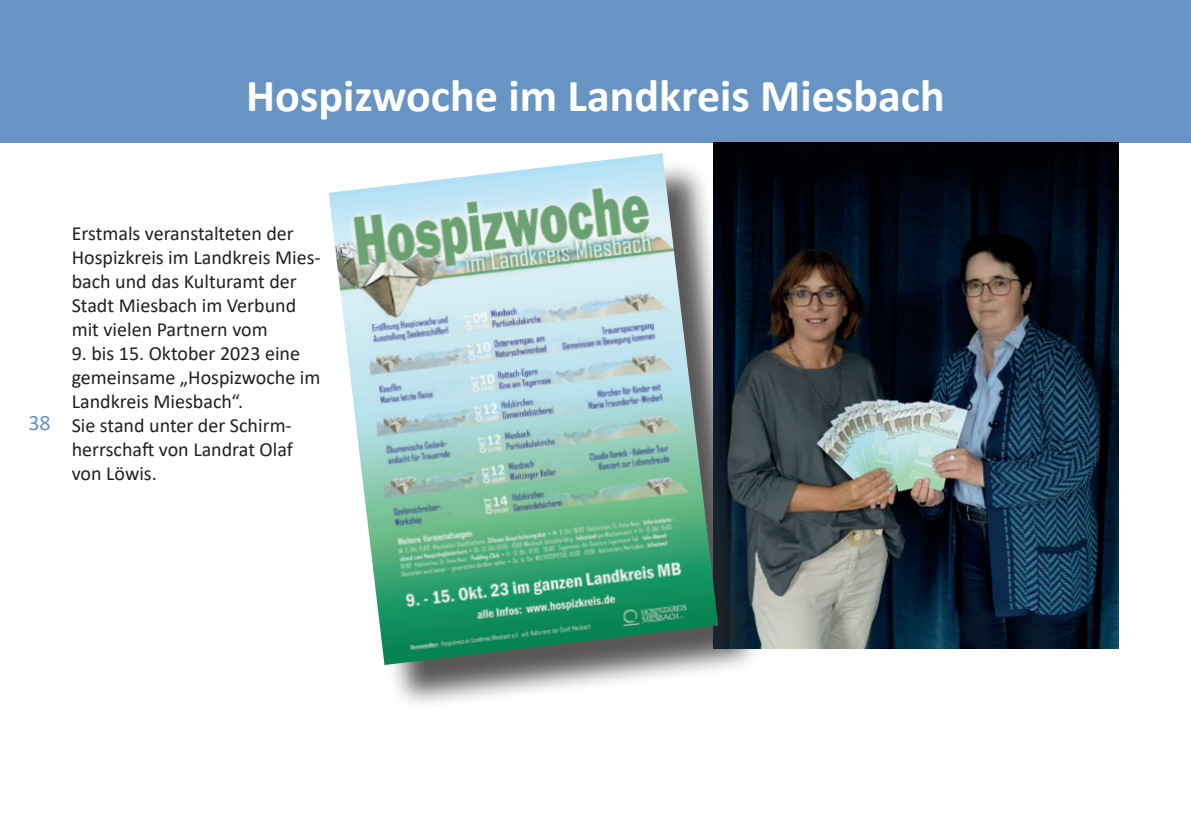
<style>
.page{position:relative;width:1191px;height:840px;background:#fff}
.page>*{position:absolute;margin:0;border:0;box-sizing:border-box;transform-origin:0 0}
.t1{font:700 46px "Calibri";color:#fff}
.t2{font:22px "Calibri";color:#6794c3}
.t3{font:20px/24px "Calibri";color:#231f20}
</style>
<div class="page">
<div style="left:0;top:0;width:1191px;height:142px;background:#6794c3"></div>
<img style="left:714px;top:142px;width:405px;height:506px">
<div style="left:335px;top:159px;width:429px;height:551px;background:#231f20;opacity:.75"></div>
<img style="left:329px;top:153px;width:389px;height:511px">
<h1 class="t1" style="left:246px;top:63px;width:700px">Hospizwoche im Landkreis Miesbach</h1>
<p class="t2" style="left:28px;top:414px;width:24px">38</p>
<p class="t3" style="left:72px;top:222px;width:250px">Erstmals veranstalteten der<br>Hospizkreis im Landkreis Mies&shy;bach und das Kulturamt der<br>Stadt Miesbach im Verbund mit vielen Partnern vom</p>
<p class="t3" style="left:72px;top:340px;width:250px">9. bis 15. Oktober 2023 eine gemeinsame „Hospizwoche im<br>Landkreis Miesbach“.<br>Sie stand unter der Schirm&shy;herrschaft von Landrat Olaf von Löwis.</p>
</div>
